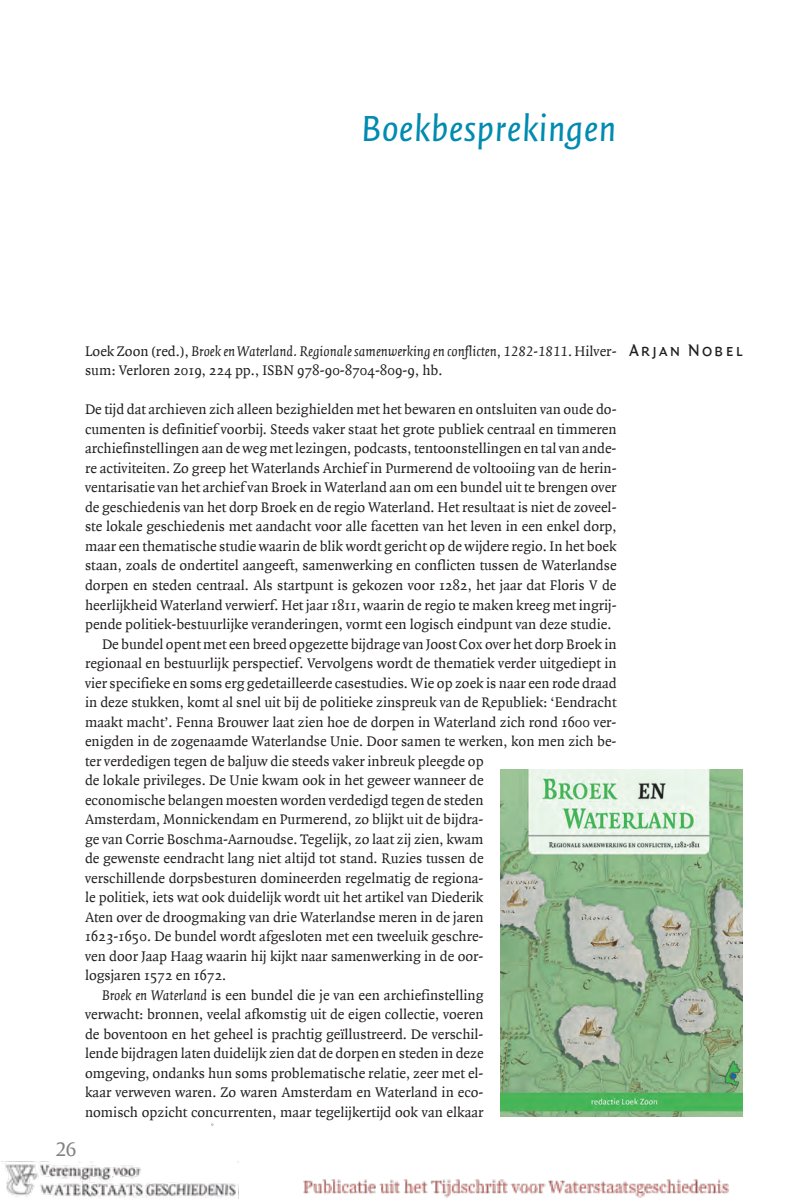
<style>
.page{position:relative;width:808px;height:1200px;background:#fff}
.page>*{position:absolute;margin:0;border:0;box-sizing:border-box;transform-origin:0 0}
.t1{font:italic 39px "Quadraat Sans OT";color:#008bb0}
.t2{font:21px "Quadraat Offc";color:#808285}
.t3{font:18px "Quadraat Sans Sc Offc";letter-spacing:.1em;color:#231f20}
.t4{font:15px "Quadraat Offc";color:#231f20}
.t5{font:italic 15px/19.5px "Quadraat Offc";color:#231f20}
.s1{font-style:normal}
.s2{font-family:"Quadraat Sc Offc";font-style:normal}
.s3{font-family:"Quadraat Sc Offc"}
.s4{font-style:italic}
</style>
<div class="page">
<img style="left:2px;top:769px;width:741px;height:428px">
<h1 class="t1" style="left:361px;top:108px;width:257px">Boekbesprekingen</h1>
<h2 class="t2" style="left:55px;top:1137px;width:23px">26</h2>
<p class="t5" style="left:85px;top:341px;width:533px"><span class="s1">Loek Zoon (red.),</span> Broek en Waterland. Regionale samenwerking en conflicten, 1282-1811<span class="s1">. Hilver&shy;sum: Verloren</span> <span class="s2">2019</span><span class="s1">,</span> <span class="s2">224</span> <span class="s1">pp., ISBN</span> <span class="s2">978</span><span class="s1">-</span><span class="s2">90</span><span class="s1">-</span><span class="s2">8704</span><span class="s1">-</span><span class="s2">809</span><span class="s1">-</span><span class="s2">9</span><span class="s1">, hb.</span></p>
<p class="t4" style="left:85px;top:401px;width:533px">De tijd dat archieven zich alleen bezighielden met het bewaren en ontsluiten van oude do-</p>
<p class="t4" style="left:85px;top:421px;width:533px">cumenten is definitief voorbij. Steeds vaker staat het grote publiek centraal en timmeren</p>
<p class="t4" style="left:85px;top:440px;width:533px">archiefinstellingen aan de weg met lezingen, podcasts, tentoonstellingen en tal van ande-</p>
<p class="t4" style="left:85px;top:460px;width:533px">re activiteiten. Zo greep het Waterlands Archief in Purmerend de voltooiing van de herin-</p>
<p class="t4" style="left:85px;top:479px;width:533px">ventarisatie van het archief van Broek in Waterland aan om een bundel uit te brengen over</p>
<p class="t4" style="left:85px;top:499px;width:533px">de geschiedenis van het dorp Broek en de regio Waterland. Het resultaat is niet de zoveel-</p>
<p class="t4" style="left:85px;top:518px;width:533px">ste lokale geschiedenis met aandacht voor alle facetten van het leven in een enkel dorp,</p>
<p class="t4" style="left:85px;top:538px;width:533px">maar een thematische studie waarin de blik wordt gericht op de wijdere regio. In het boek</p>
<p class="t4" style="left:85px;top:557px;width:533px">staan, zoals de ondertitel aangeeft, samenwerking en conflicten tussen de Waterlandse</p>
<p class="t4" style="left:85px;top:577px;width:533px">dorpen en steden centraal. Als startpunt is gekozen voor <span class="s3">1282</span>, het jaar dat Floris V de</p>
<p class="t4" style="left:85px;top:596px;width:533px">heerlijkheid Waterland verwierf. Het jaar <span class="s3">1811</span>, waarin de regio te maken kreeg met ingrij-</p>
<p class="t4" style="left:85px;top:616px;width:528px">pende politiek-bestuurlijke veranderingen, vormt een logisch eindpunt van deze studie.</p>
<p class="t4" style="left:102px;top:635px;width:516px">De bundel opent met een breed opgezette bijdrage van Joost Cox over het dorp Broek in</p>
<p class="t4" style="left:85px;top:655px;width:533px">regionaal en bestuurlijk perspectief. Vervolgens wordt de thematiek verder uitgediept in</p>
<p class="t4" style="left:85px;top:674px;width:533px">vier specifieke en soms erg gedetailleerde casestudies. Wie op zoek is naar een rode draad</p>
<p class="t4" style="left:85px;top:694px;width:533px">in deze stukken, komt al snel uit bij de politieke zinspreuk van de Republiek: ‘Eendracht</p>
<p class="t4" style="left:85px;top:713px;width:533px">maakt macht’. Fenna Brouwer laat zien hoe de dorpen in Waterland zich rond <span class="s3">1600</span> ver-</p>
<p class="t4" style="left:85px;top:733px;width:533px">enigden in de zogenaamde Waterlandse Unie. Door samen te werken, kon men zich be-</p>
<p class="t4" style="left:85px;top:752px;width:400px">ter verdedigen tegen de baljuw die steeds vaker inbreuk pleegde op</p>
<p class="t4" style="left:85px;top:772px;width:400px">de lokale privileges. De Unie kwam ook in het geweer wanneer de</p>
<p class="t4" style="left:85px;top:791px;width:400px">economische belangen moesten worden verdedigd tegen de steden</p>
<p class="t4" style="left:85px;top:811px;width:400px">Amsterdam, Monnickendam en Purmerend, zo blijkt uit de bijdra-</p>
<p class="t4" style="left:85px;top:830px;width:400px">ge van Corrie Boschma-Aarnoudse. Tegelijk, zo laat zij zien, kwam</p>
<p class="t4" style="left:85px;top:850px;width:400px">de gewenste eendracht lang niet altijd tot stand. Ruzies tussen de</p>
<p class="t4" style="left:85px;top:869px;width:400px">verschillende dorpsbesturen domineerden regelmatig de regiona-</p>
<p class="t4" style="left:85px;top:889px;width:400px">le politiek, iets wat ook duidelijk wordt uit het artikel van Diederik</p>
<p class="t4" style="left:85px;top:908px;width:400px">Aten over de droogmaking van drie Waterlandse meren in de jaren</p>
<p class="t4" style="left:85px;top:928px;width:400px"><span class="s3">1623</span>-<span class="s3">1650</span>. De bundel wordt afgesloten met een tweeluik geschre-</p>
<p class="t4" style="left:85px;top:947px;width:400px">ven door Jaap Haag waarin hij kijkt naar samenwerking in de oor-</p>
<p class="t4" style="left:85px;top:967px;width:143px">logsjaren <span class="s3">1572</span> en <span class="s3">1672</span>.</p>
<p class="t4" style="left:102px;top:986px;width:383px"><span class="s4">Broek en Waterland</span> is een bundel die je van een archiefinstelling</p>
<p class="t4" style="left:85px;top:1006px;width:400px">verwacht: bronnen, veelal afkomstig uit de eigen collectie, voeren</p>
<p class="t4" style="left:85px;top:1025px;width:400px">de boventoon en het geheel is prachtig geïllustreerd. De verschil-</p>
<p class="t4" style="left:85px;top:1045px;width:400px">lende bijdragen laten duidelijk zien dat de dorpen en steden in deze</p>
<p class="t4" style="left:85px;top:1064px;width:400px">omgeving, ondanks hun soms problematische relatie, zeer met el-</p>
<p class="t4" style="left:85px;top:1084px;width:400px">kaar verweven waren. Zo waren Amsterdam en Waterland in eco-</p>
<p class="t4" style="left:85px;top:1103px;width:400px">nomisch opzicht concurrenten, maar tegelijkertijd ook van elkaar</p>
<p class="t3" style="left:629px;top:339px;width:115px">Arjan Nobel</p>
</div>
